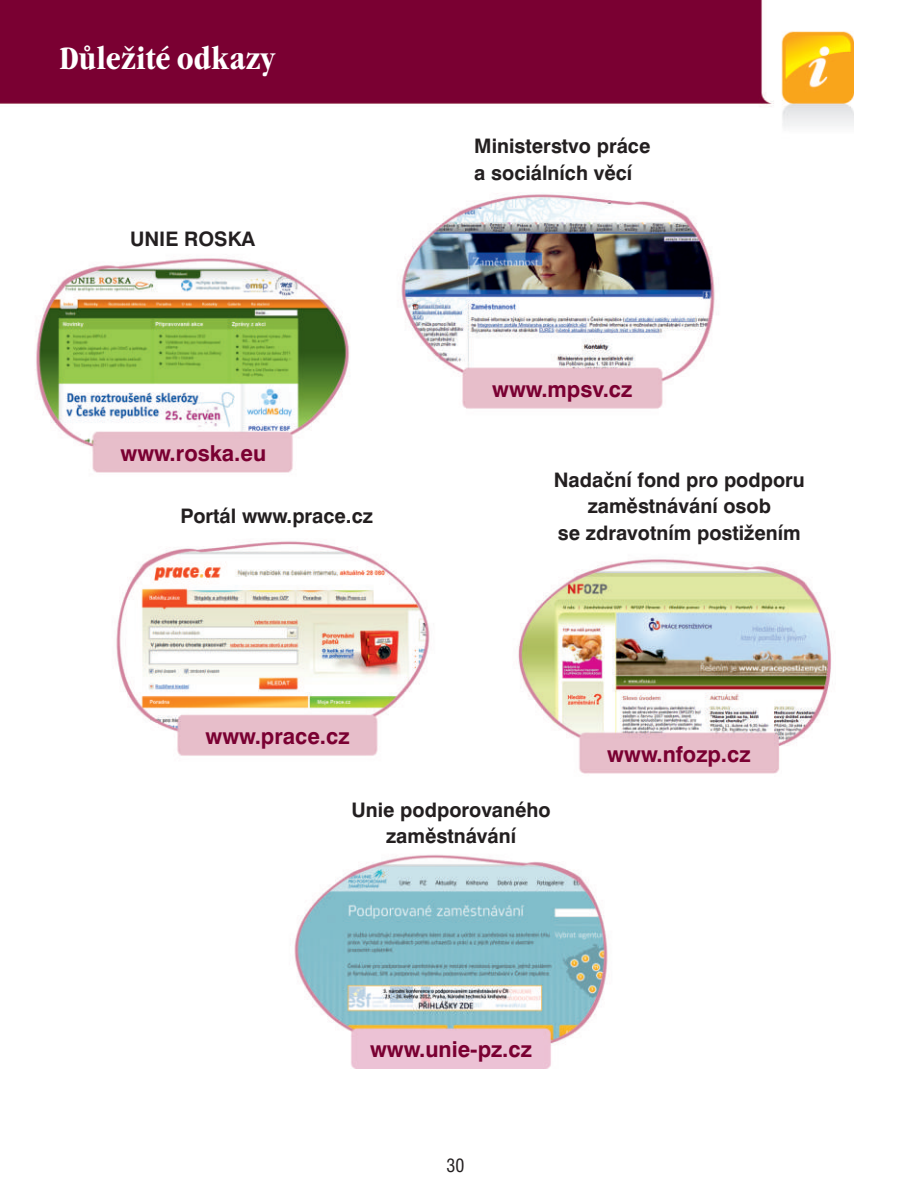
<style>
.page{position:relative;width:908px;height:1191px;background:#fff}
.page>*{position:absolute;margin:0;border:0;box-sizing:border-box;transform-origin:0 0}
.t1{font:700 condensed 32px "Garamond Itc TEE";color:#fff}
.t2{font:700 22px "Swiss 721 AT";color:#7a0032}
.t3{font:700 20px/26.4px "Swiss 721 AT";color:#231f20;text-align:center}
.t4{font:condensed 18px "Swiss 721 AT";color:#231f20}
</style>
<div class="page">
<img style="left:0;top:0;width:852px;height:1069px">
<h1 class="t1" style="left:59px;top:40px;width:217px">Důležité odkazy</h1>
<p class="t3" style="left:130px;top:228px;width:127px">UNIE ROSKA</p>
<p class="t2" style="left:120px;top:445px;width:147px">www.roska.eu</p>
<p class="t3" style="left:180px;top:505px;width:194px">Portál www.prace.cz</p>
<p class="t2" style="left:205px;top:728px;width:145px">www.prace.cz</p>
<p class="t3" style="left:474px;top:135px;width:177px;text-align:left">Ministerstvo práce a sociálních věcí</p>
<p class="t2" style="left:492px;top:381px;width:141px">www.mpsv.cz</p>
<p class="t3" style="left:553px;top:468px;width:252px">Nadační fond pro podporu zaměstnávání osob<br>se zdravotním postižením</p>
<p class="t2" style="left:607px;top:746px;width:145px">www.nfozp.cz</p>
<p class="t3" style="left:351px;top:798px;width:201px">Unie podporovaného zaměstnávání</p>
<p class="t2" style="left:370px;top:1041px;width:163px">www.unie-pz.cz</p>
<p class="t4" style="left:446px;top:1158px;width:19px">30</p>
</div>
